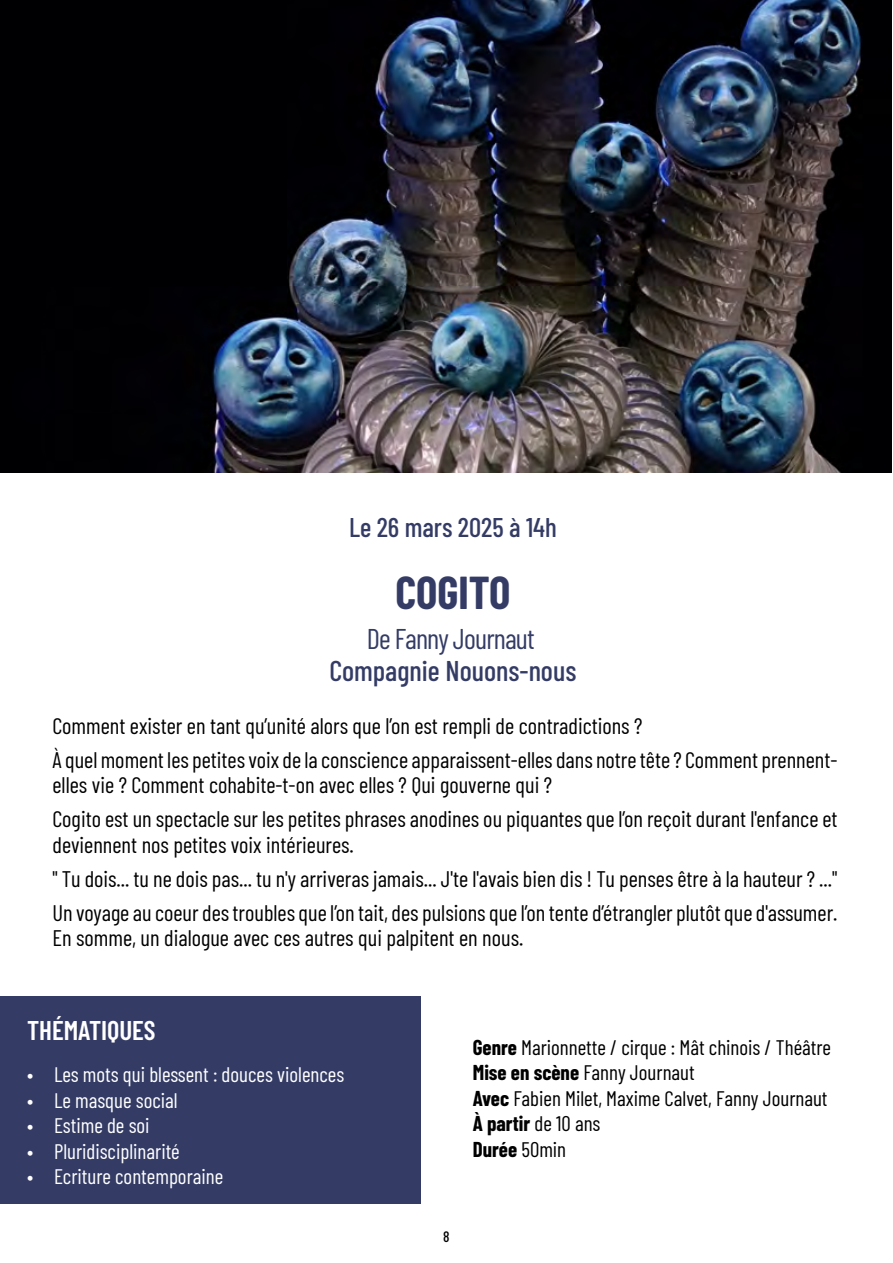
<style>
.page{position:relative;width:893px;height:1263px;background:#fff}
.page>*{position:absolute;margin:0;border:0;box-sizing:border-box;transform-origin:0 0}
.t1{font:700 45px "Barlow Condensed";color:#343c66}
.t2{font:500 28.5px "Barlow Condensed";color:#343c66}
.t3{font:28.5px "Barlow Condensed";letter-spacing:-.03em;color:#343c66}
.t4{font:500 27px "Barlow Condensed";color:#343c66}
.t5{font:600 27px "Barlow Condensed";color:#fff}
.t6{font:22.5px/34px "Barlow Condensed";color:#000}
.t7{font:21px/25.5px "Barlow Condensed";color:#000}
.t8{font:21px "Barlow Condensed";color:#fff}
.t9{font:500 15px "Barlow Condensed";color:#000}
.s1{font-weight:700}
.s2{font-weight:700;color:#020203}
.s3{color:#020203}
</style>
<div class="page">
<div style="left:0;top:996px;width:421px;height:207px;background:#343c66"></div>
<img style="left:1px;top:0;width:891px;height:472px">
<p class="t4" style="left:349px;top:508px;width:209px">Le 26 mars 2025 à 14h</p>
<h1 class="t1" style="left:395px;top:561px;width:117px">COGITO</h1>
<p class="t3" style="left:367px;top:619px;width:170px">De Fanny Journaut</p>
<p class="t2" style="left:329px;top:650px;width:248px">Compagnie Nouons-nous</p>
<p class="t6" style="left:52px;top:707px;width:786px">Comment exister en tant qu’unité alors que l’on est rempli de contradictions ?<br>À quel moment les petites voix de la conscience apparaissent-elles dans notre tête ? Comment prennent-</p>
<p class="t6" style="left:52px;top:767px;width:787px">elles vie ? Comment cohabite-t-on avec elles ? Qui gouverne qui ?<br>Cogito est un spectacle sur les petites phrases anodines ou piquantes que l’on reçoit durant l'enfance et</p>
<p class="t6" style="left:52px;top:826px;width:786px">deviennent nos petites voix intérieures.<br>" Tu dois... tu ne dois pas... tu n'y arriveras jamais... J'te l'avais bien dis ! Tu penses être à la hauteur ? ..."<br>Un voyage au coeur des troubles que l’on tait, des pulsions que l’on tente d’étrangler plutôt que d'assumer.</p>
<p class="t6" style="left:52px;top:920px;width:472px">En somme, un dialogue avec ces autres qui palpitent en nous.</p>
<p class="t5" style="left:27px;top:1011px;width:130px">THÉMATIQUES</p>
<p class="t8" style="left:27px;top:1060px;width:319px">• Les mots qui blessent : douces violences</p>
<p class="t8" style="left:27px;top:1085px;width:152px">• Le masque social</p>
<p class="t8" style="left:27px;top:1111px;width:124px">• Estime de soi</p>
<p class="t8" style="left:27px;top:1136px;width:154px">• Pluridisciplinarité</p>
<p class="t8" style="left:27px;top:1162px;width:198px">• Ecriture contemporaine</p>
<p class="t7" style="left:473px;top:1033px;width:360px"><span class="s1">Genre</span> Marionnette / cirque : Mât chinois / Théâtre<br><span class="s1">Mise en scène</span> Fanny Journaut<br><span class="s1">Avec</span> Fabien Milet, Maxime Calvet, Fanny Journaut<br><span class="s2">À partir</span> <span class="s3">de 10 ans<br></span><span class="s1">Durée</span> 50min</p>
<p class="t9" style="left:443px;top:1226px;width:8px">8</p>
</div>
